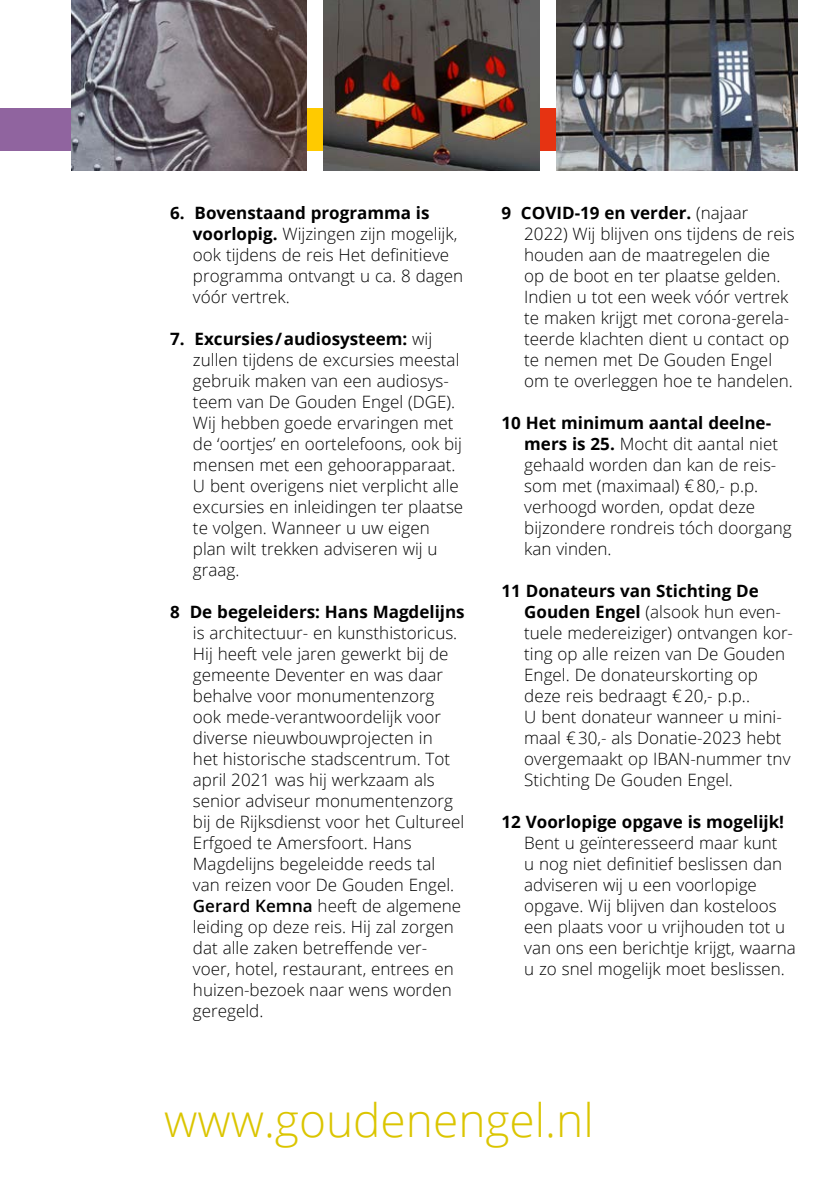
<style>
.page{position:relative;width:840px;height:1191px;background:#fff}
.page>*{position:absolute;margin:0;border:0;box-sizing:border-box;transform-origin:0 0}
.t1{font:300 46px "Open Sans";color:#dbc500}
.t2{font:300 17px/21px "Open Sans";color:#000}
.t3{font:700 17px "Open Sans";color:#000}
.s1{font-weight:700}
.s2{font-weight:600}
</style>
<div class="page">
<div style="left:0;top:108px;width:159px;height:42px;background:#90649f"></div>
<div style="left:504px;top:108px;width:54px;height:42px;background:#e63312"></div>
<div style="left:105px;top:108px;width:248px;height:42px;background:#ffca00"></div>
<img style="left:323px;top:0;width:216px;height:170px">
<img style="left:72px;top:0;width:234px;height:170px">
<img style="left:556px;top:0;width:241px;height:170px">
<p class="t2" style="left:193px;top:202px;width:271px;text-indent:-23px"><span class="s1">6. Bovenstaand programma is voorlopig.</span> Wijzingen zijn mogelijk, ook tijdens de reis Het definitieve programma ontvangt u ca. 8 dagen vóór vertrek.</p>
<p class="t2" style="left:193px;top:328px;width:272px;text-indent:-23px"><span class="s1">7. Excursies / audiosysteem:</span> wij zullen tijdens de excursies meestal gebruik maken van een audiosys&shy;teem van De Gouden Engel (DGE).<br>Wij hebben goede ervaringen met de ‘oortjes’ en oortelefoons, ook bij mensen met een gehoorapparaat.<br>U bent overigens niet verplicht alle excursies en inleidingen ter plaatse te volgen. Wanneer u uw eigen plan wilt trekken adviseren wij u graag.</p>
<p class="t3" style="left:170px;top:600px;width:296px">8 De begeleiders: Hans Magdelijns</p>
<p class="t2" style="left:193px;top:622px;width:273px">is architectuur- en kunsthistoricus.<br>Hij heeft vele jaren gewerkt bij de gemeente Deventer en was daar behalve voor monumentenzorg ook mede-verantwoordelijk voor diverse nieuwbouwprojecten in<br>het historische stadscentrum. Tot april 2021 was hij werkzaam als senior adviseur monumentenzorg bij de Rijksdienst voor het Cultureel<br>Erfgoed te Amersfoort. Hans<br>Magdelijns begeleidde reeds tal van reizen voor De Gouden Engel.<br><span class="s2">Gerard Kemna</span> heeft de algemene leiding op deze reis. Hij zal zorgen dat alle zaken betreffende ver&shy;voer, hotel, restaurant, entrees en huizen-bezoek naar wens worden geregeld.</p>
<p class="t2" style="left:524px;top:202px;width:272px;text-indent:-23px"><span class="s1">9 COVID-19 en verder.</span> (najaar<br>2022) Wij blijven ons tijdens de reis houden aan de maatregelen die op de boot en ter plaatse gelden.<br>Indien u tot een week vóór vertrek te maken krijgt met corona-gerela&shy;teerde klachten dient u contact op te nemen met De Gouden Engel om te overleggen hoe te handelen.</p>
<p class="t2" style="left:524px;top:412px;width:269px;text-indent:-23px"><span class="s1">10 Het minimum aantal deelne&shy;mers is 25.</span> Mocht dit aantal niet gehaald worden dan kan de reis&shy;som met (maximaal) €80,- p.p. verhoogd worden, opdat deze bijzondere rondreis tóch doorgang kan vinden.</p>
<p class="t2" style="left:524px;top:580px;width:270px;text-indent:-23px"><span class="s1">11 Donateurs van Stichting De<br>Gouden Engel</span> (alsook hun even&shy;tuele medereiziger) ontvangen kor&shy;ting op alle reizen van De Gouden<br>Engel. De donateurskorting op deze reis bedraagt €20,- p.p..<br>U bent donateur wanneer u mini&shy;maal €30,- als Donatie-2023 hebt overgemaakt op IBAN-nummer tnv<br>Stichting De Gouden Engel.</p>
<p class="t3" style="left:501px;top:810px;width:284px">12 Voorlopige opgave is mogelijk!</p>
<p class="t2" style="left:524px;top:832px;width:273px">Bent u geïnteresseerd maar kunt<br>u nog niet definitief beslissen dan adviseren wij u een voorlopige opgave. Wij blijven dan kosteloos een plaats voor u vrijhouden tot u van ons een berichtje krijgt, waarna u zo snel mogelijk moet beslissen.</p>
<h1 class="t1" style="left:164px;top:1088px;width:431px">www.goudenengel.nl</h1>
</div>
